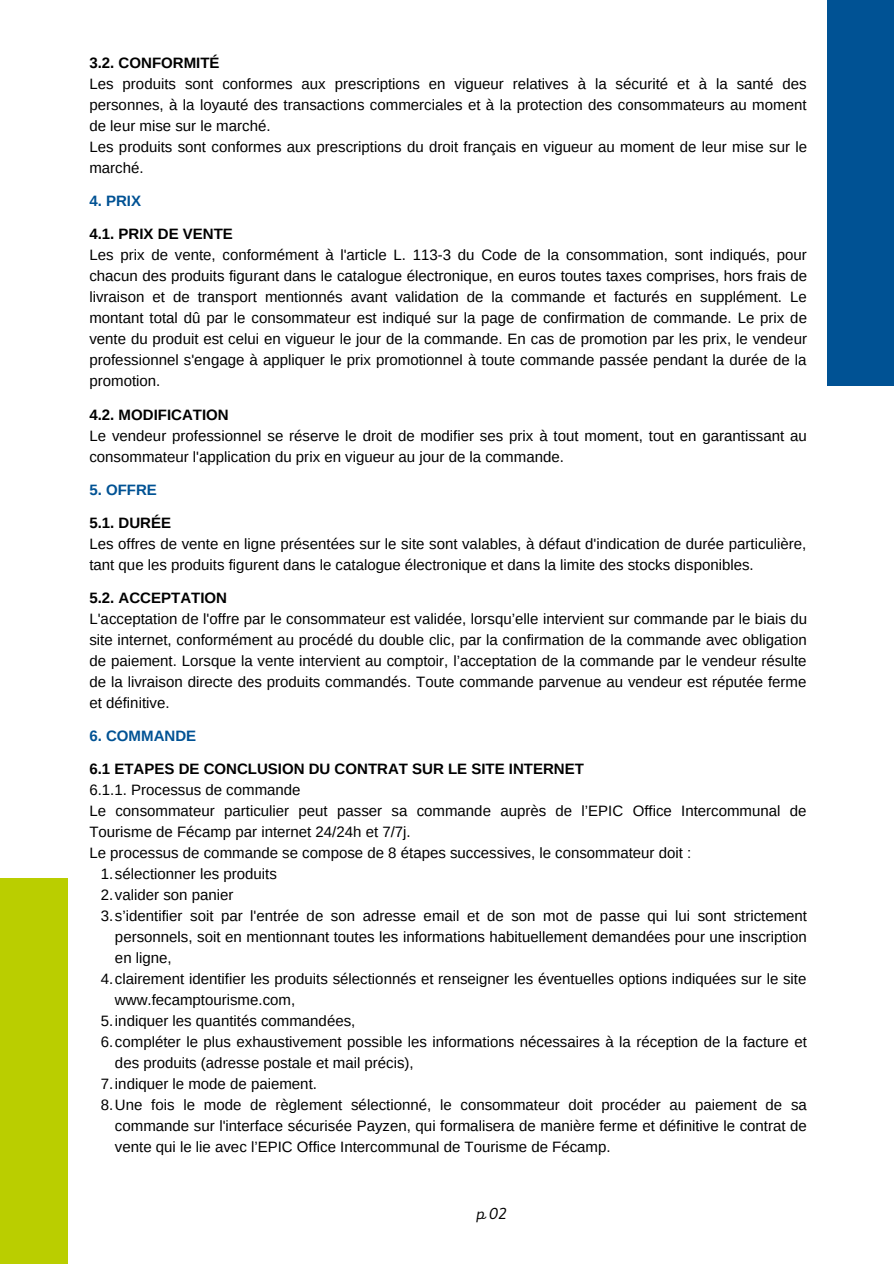
<style>
.page{position:relative;width:894px;height:1264px;background:#fff}
.page>*{position:absolute;margin:0;border:0;box-sizing:border-box;transform-origin:0 0}
.t1{font:16.5px "Mixa";color:#000}
.t2{font:15px/21px "Arimo";color:#000}
.t3{font:700 15px "Arimo";color:#000}
.t4{font:700 15px "Arimo";color:#005294}
</style>
<div class="page">
<div style="left:827px;top:0;width:66px;height:386px;background:#005294"></div>
<div style="left:0;top:878px;width:68px;height:385px;background:#bace00"></div>
<p class="t3" style="left:89px;top:54px;width:131px">3.2. CONFORMITÉ</p>
<p class="t2" style="left:89px;top:73px;width:718px;text-align:justify">Les produits sont conformes aux prescriptions en vigueur relatives à la sécurité et à la santé des personnes, à la loyauté des transactions commerciales et à la protection des consommateurs au moment de leur mise sur le marché.</p>
<p class="t2" style="left:89px;top:136px;width:719px">Les produits sont conformes aux prescriptions du droit français en vigueur au moment de leur mise sur le marché.</p>
<p class="t4" style="left:89px;top:193px;width:53px">4. PRIX</p>
<p class="t3" style="left:89px;top:226px;width:145px">4.1. PRIX DE VENTE</p>
<p class="t2" style="left:89px;top:244px;width:719px;text-align:justify">Les prix de vente, conformément à l'article L. 113-3 du Code de la consommation, sont indiqués, pour chacun des produits figurant dans le catalogue électronique, en euros toutes taxes comprises, hors frais de livraison et de transport mentionnés avant validation de la commande et facturés en supplément. Le montant total dû par le consommateur est indiqué sur la page de confirmation de commande. Le prix de vente du produit est celui en vigueur le jour de la commande. En cas de promotion par les prix, le vendeur professionnel s'engage à appliquer le prix promotionnel à toute commande passée pendant la durée de la promotion.</p>
<p class="t3" style="left:89px;top:406px;width:141px">4.2. MODIFICATION</p>
<p class="t2" style="left:89px;top:425px;width:718px">Le vendeur professionnel se réserve le droit de modifier ses prix à tout moment, tout en garantissant au consommateur l'application du prix en vigueur au jour de la commande.</p>
<p class="t4" style="left:89px;top:481px;width:69px">5. OFFRE</p>
<p class="t3" style="left:89px;top:514px;width:83px">5.1. DURÉE</p>
<p class="t2" style="left:89px;top:533px;width:718px">Les offres de vente en ligne présentées sur le site sont valables, à défaut d'indication de durée particulière, tant que les produits figurent dans le catalogue électronique et dans la limite des stocks disponibles.</p>
<p class="t3" style="left:89px;top:589px;width:139px">5.2. ACCEPTATION</p>
<p class="t2" style="left:89px;top:608px;width:719px;text-align:justify">L'acceptation de l'offre par le consommateur est validée, lorsqu’elle intervient sur commande par le biais du site internet, conformément au procédé du double clic, par la confirmation de la commande avec obligation de paiement. Lorsque la vente intervient au comptoir, l’acceptation de la commande par le vendeur résulte de la livraison directe des produits commandés. Toute commande parvenue au vendeur est réputée ferme et définitive.</p>
<p class="t4" style="left:89px;top:727px;width:108px">6. COMMANDE</p>
<p class="t3" style="left:89px;top:760px;width:496px">6.1 ETAPES DE CONCLUSION DU CONTRAT SUR LE SITE INTERNET</p>
<p class="t2" style="left:89px;top:779px;width:213px">6.1.1. Processus de commande</p>
<p class="t2" style="left:89px;top:800px;width:718px">Le consommateur particulier peut passer sa commande auprès de l’EPIC Office Intercommunal de<br>Tourisme de Fécamp par internet 24/24h et 7/7j.</p>
<p class="t2" style="left:89px;top:842px;width:603px">Le processus de commande se compose de 8 étapes successives, le consommateur doit :</p>
<p class="t2" style="left:101px;top:863px;width:177px">1.sélectionner les produits</p>
<p class="t2" style="left:101px;top:884px;width:134px">2.valider son panier</p>
<p class="t2" style="left:115px;top:905px;width:693px;text-align:justify;text-indent:-14px">3.s’identifier soit par l'entrée de son adresse email et de son mot de passe qui lui sont strictement personnels, soit en mentionnant toutes les informations habituellement demandées pour une inscription en ligne,</p>
<p class="t2" style="left:115px;top:968px;width:692px;text-indent:-14px">4.clairement identifier les produits sélectionnés et renseigner les éventuelles options indiquées sur le site www.fecamptourisme.com,</p>
<p class="t2" style="left:101px;top:1010px;width:256px">5.indiquer les quantités commandées,</p>
<p class="t2" style="left:115px;top:1031px;width:693px;text-indent:-14px">6.compléter le plus exhaustivement possible les informations nécessaires à la réception de la facture et des produits (adresse postale et mail précis),</p>
<p class="t2" style="left:101px;top:1073px;width:217px">7.indiquer le mode de paiement.</p>
<p class="t2" style="left:115px;top:1094px;width:693px;text-align:justify;text-indent:-14px">8.Une fois le mode de règlement sélectionné, le consommateur doit procéder au paiement de sa commande sur l'interface sécurisée Payzen, qui formalisera de manière ferme et définitive le contrat de vente qui le lie avec l’EPIC Office Intercommunal de Tourisme de Fécamp.</p>
<p class="t1" style="left:476px;top:1202px;width:31px">p02</p>
</div>
